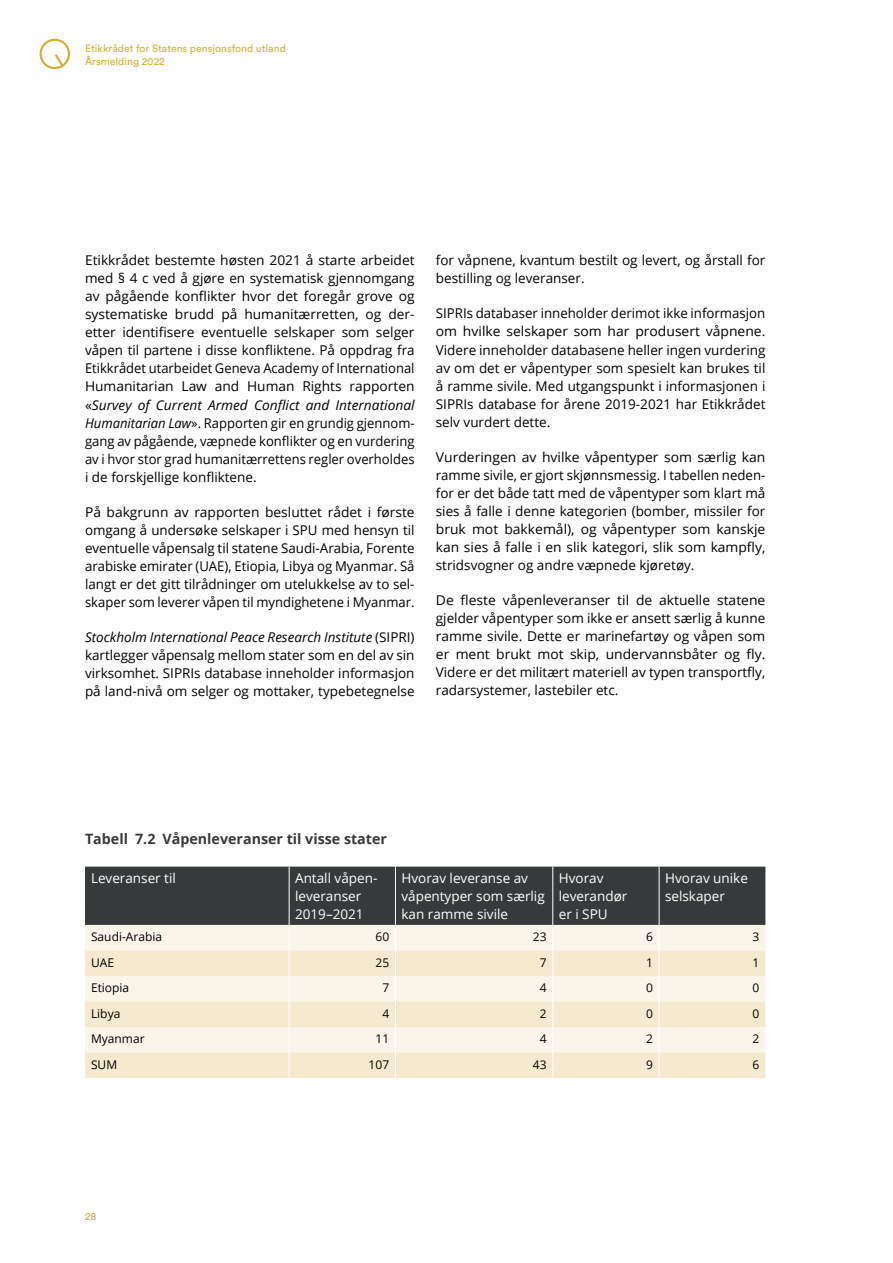
<style>
.page{position:relative;width:893px;height:1263px;background:#fff}
.page>*{position:absolute;margin:0;border:0;box-sizing:border-box;transform-origin:0 0}
.t1{font:700 14.25px "Open Sans";color:#373a3b}
.t2{font:13.5px/18px "Open Sans";color:#000;text-align:justify}
.t3{font:13.5px/18px "Open Sans";color:#fff}
.Petit{font:12px "Open Sans";color:#000}
.Petit____Tabell_høyr{font:12px "Open Sans";letter-spacing:.015em;color:#000}
.t4{font:10.5px/13.5px "Circular Std";color:#d3b033}
.s1{font-style:italic}
</style>
<div class="page">
<svg style="left:39px;top:38px;width:31px;height:32px"></svg>
<svg style="left:85px;top:867px;width:680px;height:211px;background:#c3beb0"></svg>
<p class="t4" style="left:85px;top:41px;width:202px">Etikkrådet for Statens pensjonsfond utland<br>Årsmelding 2022</p>
<p class="t2" style="left:85px;top:251px;width:331px">Etikkrådet bestemte høsten 2021 å starte arbeidet med § 4 c ved å gjøre en systematisk gjennomgang av pågående konflikter hvor det foregår grove og systematiske brudd på humanitærretten, og der&shy;etter identifisere eventuelle selskaper som selger våpen til partene i disse konfliktene. På oppdrag fra Etikkrådet utarbeidet Geneva Academy of International Humanitarian Law and Human Rights rapporten «<span class="s1">Survey of Current Armed Conflict and International Humanitarian Law</span>». Rapporten gir en grundig gjennom&shy;gang av pågående, væpnede konflikter og en vurdering av i hvor stor grad humanitærrettens regler overholdes i de forskjellige konfliktene.</p>
<p class="t2" style="left:85px;top:502px;width:331px">På bakgrunn av rapporten besluttet rådet i første omgang å undersøke selskaper i SPU med hensyn til eventuelle våpensalg til statene Saudi-Arabia, Forente arabiske emirater (UAE), Etiopia, Libya og Myanmar. Så langt er det gitt tilrådninger om utelukkelse av to sel&shy;skaper som leverer våpen til myndighetene i Myanmar.</p>
<p class="t2" style="left:85px;top:627px;width:331px"><span class="s1">Stockholm International Peace Research Institute</span> (SIPRI) kartlegger våpensalg mellom stater som en del av sin virksomhet. SIPRIs database inneholder informasjon på land-nivå om selger og mottaker, typebetegnelse</p>
<p class="t2" style="left:436px;top:251px;width:331px">for våpnene, kvantum bestilt og levert, og årstall for bestilling og leveranser.</p>
<p class="t2" style="left:436px;top:304px;width:331px">SIPRIs databaser inneholder derimot ikke informasjon om hvilke selskaper som har produsert våpnene.<br>Videre inneholder databasene heller ingen vurdering av om det er våpentyper som spesielt kan brukes til å ramme sivile. Med utgangspunkt i informasjonen i SIPRIs database for årene 2019-2021 har Etikkrådet selv vurdert dette.</p>
<p class="t2" style="left:436px;top:447px;width:331px">Vurderingen av hvilke våpentyper som særlig kan ramme sivile, er gjort skjønnsmessig. I tabellen neden&shy;for er det både tatt med de våpentyper som klart må sies å falle i denne kategorien (bomber, missiler for bruk mot bakkemål), og våpentyper som kanskje kan sies å falle i en slik kategori, slik som kampfly, stridsvogner og andre væpnede kjøretøy.</p>
<p class="t2" style="left:436px;top:590px;width:331px">De fleste våpenleveranser til de aktuelle statene gjelder våpentyper som ikke er ansett særlig å kunne ramme sivile. Dette er marinefartøy og våpen som er ment brukt mot skip, undervannsbåter og fly.<br>Videre er det militært materiell av typen transportfly, radarsystemer, lastebiler etc.</p>
<p class="t1" style="left:85px;top:828px;width:303px">Tabell 7.2 Våpenleveranser til visse stater</p>
<p class="t3" style="left:91px;top:869px;width:86px">Leveranser til</p>
<p class="t3" style="left:295px;top:869px;width:84px">Antall våpen&shy;leveranser<br>2019–2021</p>
<p class="t3" style="left:401px;top:869px;width:145px">Hvorav leveranse av våpentyper som særlig kan ramme sivile</p>
<p class="t3" style="left:559px;top:869px;width:70px">Hvorav leverandør er i SPU</p>
<p class="t3" style="left:665px;top:869px;width:84px">Hvorav unike selskaper</p>
<p class="Petit" style="left:91px;top:929px;width:73px">Saudi-Arabia</p>
<p class="Petit____Tabell_høyr" style="left:376px;top:929px;width:15px">60</p>
<p class="Petit____Tabell_høyr" style="left:533px;top:929px;width:15px">23</p>
<p class="Petit____Tabell_høyr" style="left:646px;top:929px;width:8px">6</p>
<p class="Petit____Tabell_høyr" style="left:752px;top:929px;width:8px">3</p>
<p class="Petit" style="left:91px;top:954px;width:25px">UAE</p>
<p class="Petit____Tabell_høyr" style="left:376px;top:954px;width:15px">25</p>
<p class="Petit____Tabell_høyr" style="left:540px;top:954px;width:8px">7</p>
<p class="Petit____Tabell_høyr" style="left:646px;top:954px;width:8px">1</p>
<p class="Petit____Tabell_høyr" style="left:752px;top:954px;width:8px">1</p>
<p class="Petit" style="left:91px;top:980px;width:40px">Etiopia</p>
<p class="Petit____Tabell_høyr" style="left:383px;top:980px;width:8px">7</p>
<p class="Petit____Tabell_høyr" style="left:540px;top:980px;width:8px">4</p>
<p class="Petit____Tabell_høyr" style="left:646px;top:980px;width:8px">0</p>
<p class="Petit____Tabell_høyr" style="left:752px;top:980px;width:8px">0</p>
<p class="Petit" style="left:91px;top:1005px;width:31px">Libya</p>
<p class="Petit____Tabell_høyr" style="left:383px;top:1005px;width:8px">4</p>
<p class="Petit____Tabell_høyr" style="left:540px;top:1005px;width:8px">2</p>
<p class="Petit____Tabell_høyr" style="left:646px;top:1005px;width:8px">0</p>
<p class="Petit____Tabell_høyr" style="left:752px;top:1005px;width:8px">0</p>
<p class="Petit" style="left:91px;top:1031px;width:55px">Myanmar</p>
<p class="Petit____Tabell_høyr" style="left:376px;top:1031px;width:15px">11</p>
<p class="Petit____Tabell_høyr" style="left:540px;top:1031px;width:8px">4</p>
<p class="Petit____Tabell_høyr" style="left:646px;top:1031px;width:8px">2</p>
<p class="Petit____Tabell_høyr" style="left:752px;top:1031px;width:8px">2</p>
<p class="Petit" style="left:91px;top:1056px;width:28px">SUM</p>
<p class="Petit____Tabell_høyr" style="left:368px;top:1056px;width:22px">107</p>
<p class="Petit____Tabell_høyr" style="left:533px;top:1056px;width:15px">43</p>
<p class="Petit____Tabell_høyr" style="left:646px;top:1056px;width:8px">9</p>
<p class="Petit____Tabell_høyr" style="left:752px;top:1056px;width:8px">6</p>
<p class="t4" style="left:85px;top:1209px;width:13px">28</p>
</div>
